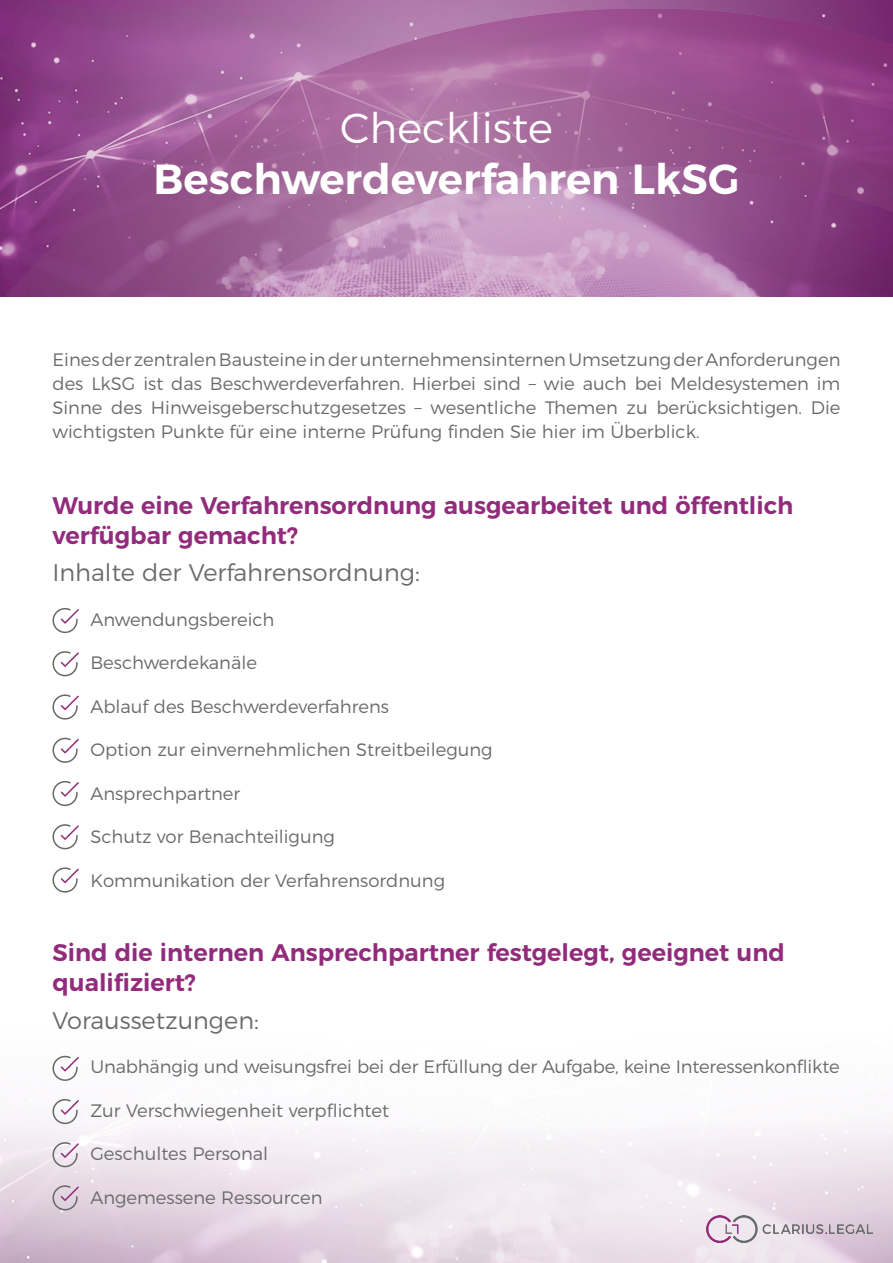
<style>
.page{position:relative;width:893px;height:1263px;background:#fff}
.page>*{position:absolute;margin:0;border:0;box-sizing:border-box;transform-origin:0 0}
.t1{font:600 42px "Montserrat";color:#fff}
.t2{font:300 42px "Montserrat";color:#fff}
.t3{font:600 24px/30px "Montserrat";color:#922b7c}
.t4{font:300 24px "Montserrat";color:#696a6a}
.t5{font:300 18px/24px "Montserrat";color:#696a6a;text-align:justify}
</style>
<div class="page">
<img style="left:0;top:1055px;width:893px;height:208px">
<svg style="left:0;top:0;width:893px;height:296px;background:#a06199"></svg>
<img style="left:706px;top:1215px;width:166px;height:27px">
<svg style="left:52px;top:608px;width:27px;height:25px"></svg>
<svg style="left:52px;top:1056px;width:27px;height:25px"></svg>
<svg style="left:52px;top:651px;width:27px;height:25px"></svg>
<svg style="left:52px;top:1099px;width:27px;height:25px"></svg>
<svg style="left:52px;top:694px;width:27px;height:26px"></svg>
<svg style="left:52px;top:1142px;width:27px;height:25px"></svg>
<svg style="left:52px;top:738px;width:27px;height:25px"></svg>
<svg style="left:52px;top:1185px;width:27px;height:25px"></svg>
<svg style="left:52px;top:781px;width:27px;height:25px"></svg>
<svg style="left:52px;top:824px;width:27px;height:25px"></svg>
<svg style="left:52px;top:867px;width:27px;height:26px"></svg>
<p class="t2" style="left:340px;top:96px;width:214px">Checkliste</p>
<p class="t1" style="left:154px;top:145px;width:587px">Beschwerdeverfahren LkSG</p>
<p class="t5" style="left:52px;top:346px;width:789px">Eines der zentralen Bausteine in der unternehmensinternen Umsetzung der Anforderungen des LkSG ist das Beschwerdeverfahren. Hierbei sind – wie auch bei Meldesystemen im Sinne des Hinweisgeberschutzgesetzes – wesentliche Themen zu berücksichtigen. Die wichtigsten Punkte für eine interne Prüfung finden Sie hier im Überblick.</p>
<p class="t3" style="left:52px;top:488px;width:742px">Wurde eine Verfahrensordnung ausgearbeitet und öffentlich verfügbar gemacht?</p>
<p class="t4" style="left:52px;top:554px;width:369px">Inhalte der Verfahrensordnung:</p>
<p class="t5" style="left:90px;top:606px;width:186px">Anwendungsbereich</p>
<p class="t5" style="left:90px;top:649px;width:168px">Beschwerdekanäle</p>
<p class="t5" style="left:90px;top:693px;width:300px">Ablauf des Beschwerdeverfahrens</p>
<p class="t5" style="left:90px;top:736px;width:404px">Option zur einvernehmlichen Streitbeilegung</p>
<p class="t5" style="left:90px;top:780px;width:151px">Ansprechpartner</p>
<p class="t5" style="left:90px;top:823px;width:246px">Schutz vor Benachteiligung</p>
<p class="t5" style="left:90px;top:867px;width:356px">Kommunikation der Verfahrensordnung</p>
<p class="t3" style="left:52px;top:936px;width:734px">Sind die internen Ansprechpartner festgelegt, geeignet und qualifiziert?</p>
<p class="t4" style="left:52px;top:1001px;width:208px">Voraussetzungen:</p>
<p class="t5" style="left:90px;top:1053px;width:751px">Unabhängig und weisungsfrei bei der Erfüllung der Aufgabe, keine Interessenkonflikte</p>
<p class="t5" style="left:90px;top:1097px;width:300px">Zur Verschwiegenheit verpflichtet</p>
<p class="t5" style="left:90px;top:1140px;width:179px">Geschultes Personal</p>
<p class="t5" style="left:90px;top:1184px;width:234px">Angemessene Ressourcen</p>
</div>
